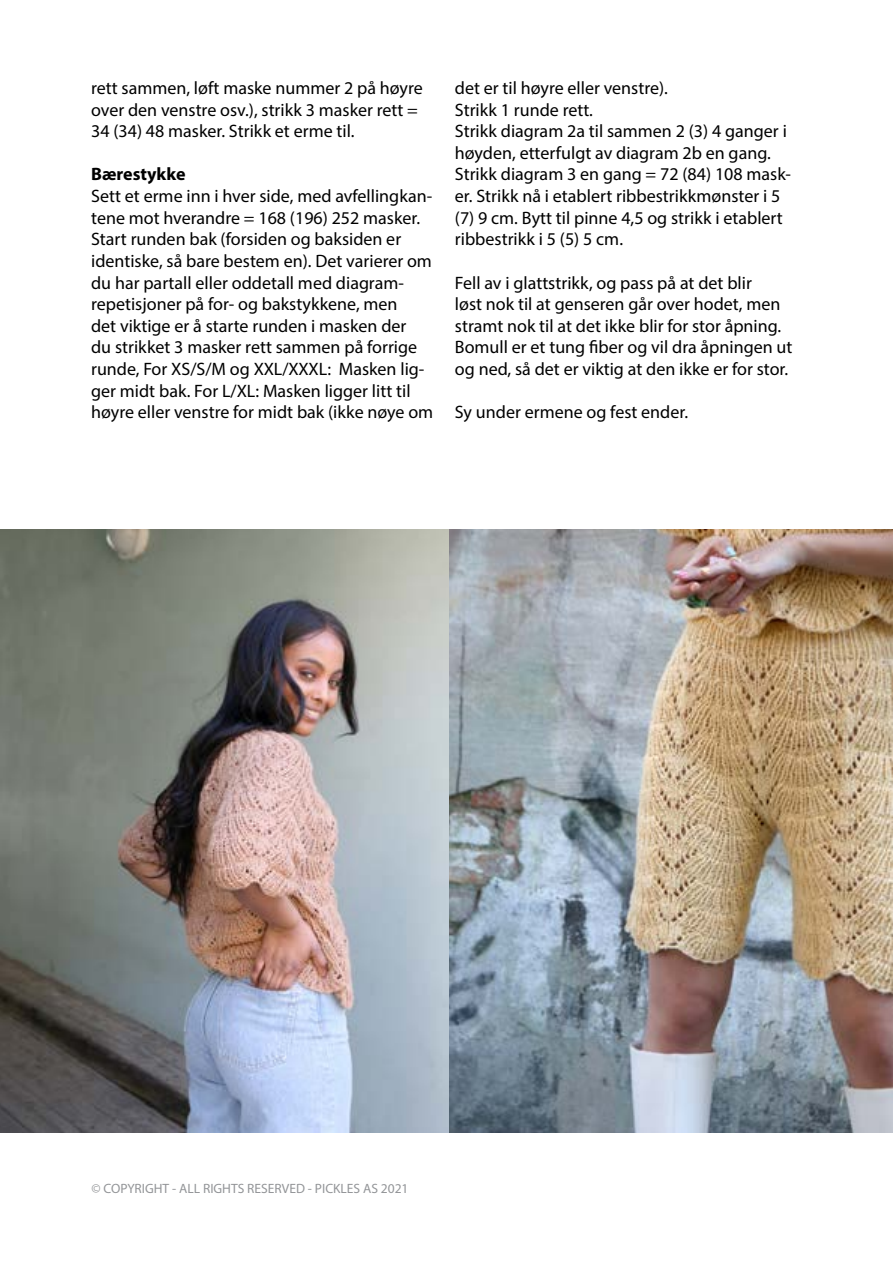
<style>
.page{position:relative;width:893px;height:1263px;background:#fff}
.page>*{position:absolute;margin:0;border:0;box-sizing:border-box;transform-origin:0 0}
.t1{font:18px/21.6px "Myriad Pro";color:#000}
.t2{font:700 18px "Myriad Pro";color:#000}
.t3{font:13.5px "Myriad Pro";color:#939598}
</style>
<div class="page">
<img style="left:0;top:529px;width:449px;height:604px">
<img style="left:449px;top:529px;width:444px;height:604px">
<p class="t1" style="left:91px;top:77px;width:333px">rett sammen, løft maske nummer 2 på høyre over den venstre osv.), strikk 3 masker rett =<br>34 (34) 48 masker. Strikk et erme til.</p>
<p class="t2" style="left:91px;top:163px;width:96px">Bærestykke</p>
<p class="t1" style="left:91px;top:185px;width:344px">Sett et erme inn i hver side, med avfellingkan&shy;tene mot hverandre = 168 (196) 252 masker.<br>Start runden bak (forsiden og baksiden er identiske, så bare bestem en). Det varierer om du har partall eller oddetall med diagram&shy;repetisjoner på for- og bakstykkene, men<br>det viktige er å starte runden i masken der<br>du strikket 3 masker rett sammen på forrige runde, For XS/S/M og XXL/XXXL: Masken lig&shy;ger midt bak. For L/XL: Masken ligger litt til høyre eller venstre for midt bak (ikke nøye om</p>
<p class="t1" style="left:455px;top:77px;width:338px">det er til høyre eller venstre).<br>Strikk 1 runde rett.<br>Strikk diagram 2a til sammen 2 (3) 4 ganger i høyden, etterfulgt av diagram 2b en gang.<br>Strikk diagram 3 en gang = 72 (84) 108 mask&shy;er. Strikk nå i etablert ribbestrikkmønster i 5 (7) 9 cm. Bytt til pinne 4,5 og strikk i etablert ribbestrikk i 5 (5) 5 cm.</p>
<p class="t1" style="left:455px;top:271px;width:339px">Fell av i glattstrikk, og pass på at det blir<br>løst nok til at genseren går over hodet, men stramt nok til at det ikke blir for stor åpning.<br>Bomull er et tung fiber og vil dra åpningen ut og ned, så det er viktig at den ikke er for stor.</p>
<p class="t1" style="left:455px;top:401px;width:235px">Sy under ermene og fest ender.</p>
<p class="t3" style="left:92px;top:1180px;width:319px">© COPYRIGHT - ALL RIGHTS RESERVED - PICKLES AS 2021</p>
</div>
